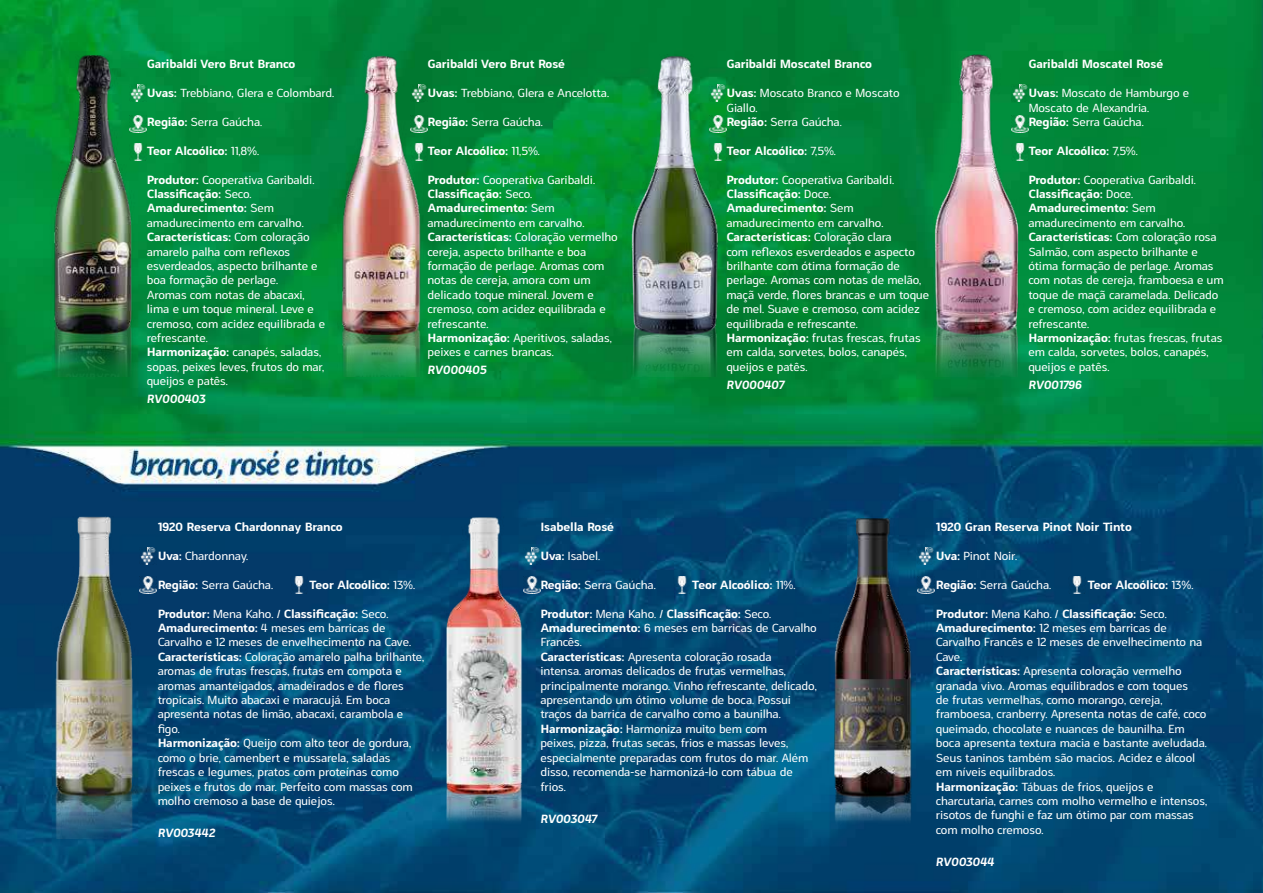
<style>
.page{position:relative;width:1263px;height:893px;background:#fff}
.page>*{position:absolute;margin:0;border:0;box-sizing:border-box;transform-origin:0 0}
.t1{font:12px/14.4px "Sadi Sans";letter-spacing:-.075em;color:#fff}
.t2{font:700 12px "Sadi Sans";letter-spacing:-.075em;color:#fff}
.t3{font:italic 700 12px "Sadi Sans";letter-spacing:-.1em;color:#fff}
.s1{font-weight:700}
.s2{font-weight:400}
</style>
<div class="page">
<img style="left:0;top:0;width:1263px;height:893px">
<img style="left:34px;top:54px;width:136px;height:322px">
<img style="left:313px;top:54px;width:136px;height:322px">
<img style="left:609px;top:54px;width:136px;height:322px">
<img style="left:908px;top:54px;width:136px;height:322px">
<img style="left:38px;top:517px;width:136px;height:321px">
<img style="left:420px;top:517px;width:136px;height:321px">
<img style="left:819px;top:517px;width:137px;height:322px">
<img style="left:130px;top:85px;width:17px;height:17px">
<img style="left:130px;top:115px;width:17px;height:17px">
<img style="left:130px;top:144px;width:17px;height:16px">
<img style="left:410px;top:85px;width:17px;height:17px">
<img style="left:410px;top:115px;width:17px;height:17px">
<img style="left:410px;top:144px;width:17px;height:16px">
<img style="left:709px;top:85px;width:17px;height:17px">
<img style="left:709px;top:115px;width:17px;height:17px">
<img style="left:709px;top:144px;width:17px;height:16px">
<img style="left:1011px;top:85px;width:17px;height:17px">
<img style="left:1011px;top:115px;width:17px;height:17px">
<img style="left:1011px;top:144px;width:17px;height:16px">
<img style="left:140px;top:547px;width:17px;height:17px">
<img style="left:140px;top:576px;width:17px;height:17px">
<img style="left:291px;top:576px;width:17px;height:17px">
<img style="left:523px;top:547px;width:17px;height:17px">
<img style="left:523px;top:576px;width:17px;height:17px">
<img style="left:674px;top:576px;width:17px;height:17px">
<img style="left:918px;top:547px;width:17px;height:17px">
<img style="left:918px;top:576px;width:17px;height:17px">
<img style="left:1068px;top:576px;width:17px;height:17px">
<p class="t2" style="left:147px;top:54px;width:151px">Garibaldi Vero Brut Branco</p>
<p class="t1" style="left:147px;top:85px;width:190px"><span class="s1">Uvas:</span> Trebbiano, Glera e Colombard.</p>
<p class="t1" style="left:147px;top:114px;width:118px"><span class="s1">Região:</span> Serra Gaúcha.</p>
<p class="t2" style="left:147px;top:140px;width:114px">Teor Alcoólico: <span class="s2">11,8%.</span></p>
<p class="t1" style="left:147px;top:172px;width:180px"><span class="s1">Produtor:</span> Cooperativa Garibaldi.<br><span class="s1">Classificação:</span> Seco.<br><span class="s1">Amadurecimento:</span> Sem amadurecimento em carvalho.<br><span class="s1">Características:</span> Com coloração amarelo palha com reflexos esverdeados, aspecto brilhante e boa formação de perlage.<br>Aromas com notas de abacaxi, lima e um toque mineral. Leve e cremoso, com acidez equilibrada e refrescante.<br><span class="s1">Harmonização:</span> canapés, saladas, sopas, peixes leves, frutos do mar, queijos e patês.</p>
<p class="t3" style="left:147px;top:389px;width:61px">RV000403</p>
<p class="t2" style="left:427px;top:54px;width:140px">Garibaldi Vero Brut Rosé</p>
<p class="t1" style="left:427px;top:85px;width:184px"><span class="s1">Uvas:</span> Trebbiano, Glera e Ancelotta.</p>
<p class="t1" style="left:427px;top:114px;width:118px"><span class="s1">Região:</span> Serra Gaúcha.</p>
<p class="t2" style="left:427px;top:140px;width:115px">Teor Alcoólico: <span class="s2">11,5%.</span></p>
<p class="t1" style="left:427px;top:172px;width:192px"><span class="s1">Produtor:</span> Cooperativa Garibaldi.<br><span class="s1">Classificação:</span> Seco.<br><span class="s1">Amadurecimento:</span> Sem amadurecimento em carvalho.<br><span class="s1">Características:</span> Coloração vermelho cereja, aspecto brilhante e boa formação de perlage. Aromas com notas de cereja, amora com um delicado toque mineral. Jovem e cremoso, com acidez equilibrada e refrescante.<br><span class="s1">Harmonização:</span> Aperitivos, saladas, peixes e carnes brancas.</p>
<p class="t3" style="left:427px;top:360px;width:62px">RV000405</p>
<p class="t2" style="left:726px;top:54px;width:148px">Garibaldi Moscatel Branco</p>
<p class="t1" style="left:726px;top:85px;width:175px"><span class="s1">Uvas:</span> Moscato Branco e Moscato<br>Giallo.<br><span class="s1">Região:</span> Serra Gaúcha.</p>
<p class="t2" style="left:726px;top:140px;width:112px">Teor Alcoólico: <span class="s2">7,5%.</span></p>
<p class="t1" style="left:726px;top:172px;width:205px"><span class="s1">Produtor:</span> Cooperativa Garibaldi.<br><span class="s1">Classificação:</span> Doce.<br><span class="s1">Amadurecimento:</span> Sem amadurecimento em carvalho.<br><span class="s1">Características:</span> Coloração clara<br>com reflexos esverdeados e aspecto brilhante com ótima formação de perlage. Aromas com notas de melão, maçã verde, flores brancas e um toque de mel. Suave e cremoso, com acidez equilibrada e refrescante.<br><span class="s1">Harmonização:</span> frutas frescas, frutas em calda, sorvetes, bolos, canapés, queijos e patês.</p>
<p class="t3" style="left:726px;top:374px;width:61px">RV000407</p>
<p class="t2" style="left:1028px;top:54px;width:137px">Garibaldi Moscatel Rosé</p>
<p class="t1" style="left:1028px;top:85px;width:163px"><span class="s1">Uvas:</span> Moscato de Hamburgo e<br>Moscato de Alexandria.<br><span class="s1">Região:</span> Serra Gaúcha.</p>
<p class="t2" style="left:1028px;top:140px;width:112px">Teor Alcoólico: <span class="s2">7,5%.</span></p>
<p class="t1" style="left:1028px;top:172px;width:197px"><span class="s1">Produtor:</span> Cooperativa Garibaldi.<br><span class="s1">Classificação:</span> Doce.<br><span class="s1">Amadurecimento:</span> Sem amadurecimento em carvalho.<br><span class="s1">Características:</span> Com coloração rosa<br>Salmão, com aspecto brilhante e ótima formação de perlage. Aromas com notas de cereja, framboesa e um toque de maçã caramelada. Delicado e cremoso, com acidez equilibrada e refrescante.<br><span class="s1">Harmonização:</span> frutas frescas, frutas em calda, sorvetes, bolos, canapés, queijos e patês.</p>
<p class="t3" style="left:1028px;top:374px;width:56px">RV001796</p>
<p class="t2" style="left:157px;top:517px;width:187px">1920 Reserva Chardonnay Branco</p>
<p class="t1" style="left:157px;top:548px;width:93px"><span class="s1">Uva:</span> Chardonnay.</p>
<p class="t1" style="left:157px;top:577px;width:118px"><span class="s1">Região:</span> Serra Gaúcha.</p>
<p class="t2" style="left:309px;top:574px;width:108px">Teor Alcoólico: <span class="s2">13%.</span></p>
<p class="t1" style="left:157px;top:606px;width:269px"><span class="s1">Produtor:</span> Mena Kaho. / <span class="s1">Classificação:</span> Seco.<br><span class="s1">Amadurecimento:</span> 4 meses em barricas de Carvalho e 12 meses de envelhecimento na Cave.<br><span class="s1">Características:</span> Coloração amarelo palha brilhante, aromas de frutas frescas, frutas em compota e aromas amanteigados, amadeirados e de flores tropicais. Muito abacaxi e maracujá. Em boca apresenta notas de limão, abacaxi, carambola e figo.<br><span class="s1">Harmonização:</span> Queijo com alto teor de gordura, como o brie, camenbert e mussarela, saladas frescas e legumes, pratos com proteínas como peixes e frutos do mar. Perfeito com massas com molho cremoso a base de quiejos.</p>
<p class="t3" style="left:157px;top:823px;width:59px">RV003442</p>
<p class="t2" style="left:540px;top:517px;width:76px">Isabella Rosé</p>
<p class="t1" style="left:540px;top:548px;width:62px"><span class="s1">Uva:</span> Isabel.</p>
<p class="t1" style="left:540px;top:577px;width:118px"><span class="s1">Região:</span> Serra Gaúcha.</p>
<p class="t2" style="left:692px;top:574px;width:106px">Teor Alcoólico: <span class="s2">11%.</span></p>
<p class="t1" style="left:540px;top:606px;width:278px"><span class="s1">Produtor:</span> Mena Kaho. / <span class="s1">Classificação:</span> Seco.<br><span class="s1">Amadurecimento:</span> 6 meses em barricas de Carvalho Francês.<br><span class="s1">Características:</span> Apresenta coloração rosada<br>intensa. aromas delicados de frutas vermelhas, principalmente morango. Vinho refrescante, delicado, apresentando um ótimo volume de boca. Possui traços da barrica de carvalho como a baunilha.<br><span class="s1">Harmonização:</span> Harmoniza muito bem com<br>peixes, pizza, frutas secas, frios e massas leves, especialmente preparadas com frutos do mar. Além disso, recomenda-se harmonizá-lo com tábua de frios.</p>
<p class="t3" style="left:540px;top:808px;width:60px">RV003047</p>
<p class="t2" style="left:935px;top:517px;width:198px">1920 Gran Reserva Pinot Noir Tinto</p>
<p class="t1" style="left:935px;top:548px;width:83px"><span class="s1">Uva:</span> Pinot Noir.</p>
<p class="t1" style="left:935px;top:577px;width:118px"><span class="s1">Região:</span> Serra Gaúcha.</p>
<p class="t2" style="left:1087px;top:574px;width:108px">Teor Alcoólico: <span class="s2">13%.</span></p>
<p class="t1" style="left:935px;top:606px;width:273px"><span class="s1">Produtor:</span> Mena Kaho. / <span class="s1">Classificação:</span> Seco.<br><span class="s1">Amadurecimento:</span> 12 meses em barricas de Carvalho Francês e 12 meses de envelhecimento na Cave.<br><span class="s1">Características:</span> Apresenta coloração vermelho granada vivo. Aromas equilibrados e com toques<br>de frutas vermelhas, como morango, cereja, framboesa, cranberry. Apresenta notas de café, coco queimado, chocolate e nuances de baunilha. Em boca apresenta textura macia e bastante aveludada.<br>Seus taninos também são macios. Acidez e álcool em níveis equilibrados.<br><span class="s1">Harmonização:</span> Tábuas de frios, queijos e charcutaria, carnes com molho vermelho e intensos, risotos de funghi e faz um ótimo par com massas com molho cremoso.</p>
<p class="t3" style="left:935px;top:852px;width:61px">RV003044</p>
</div>
